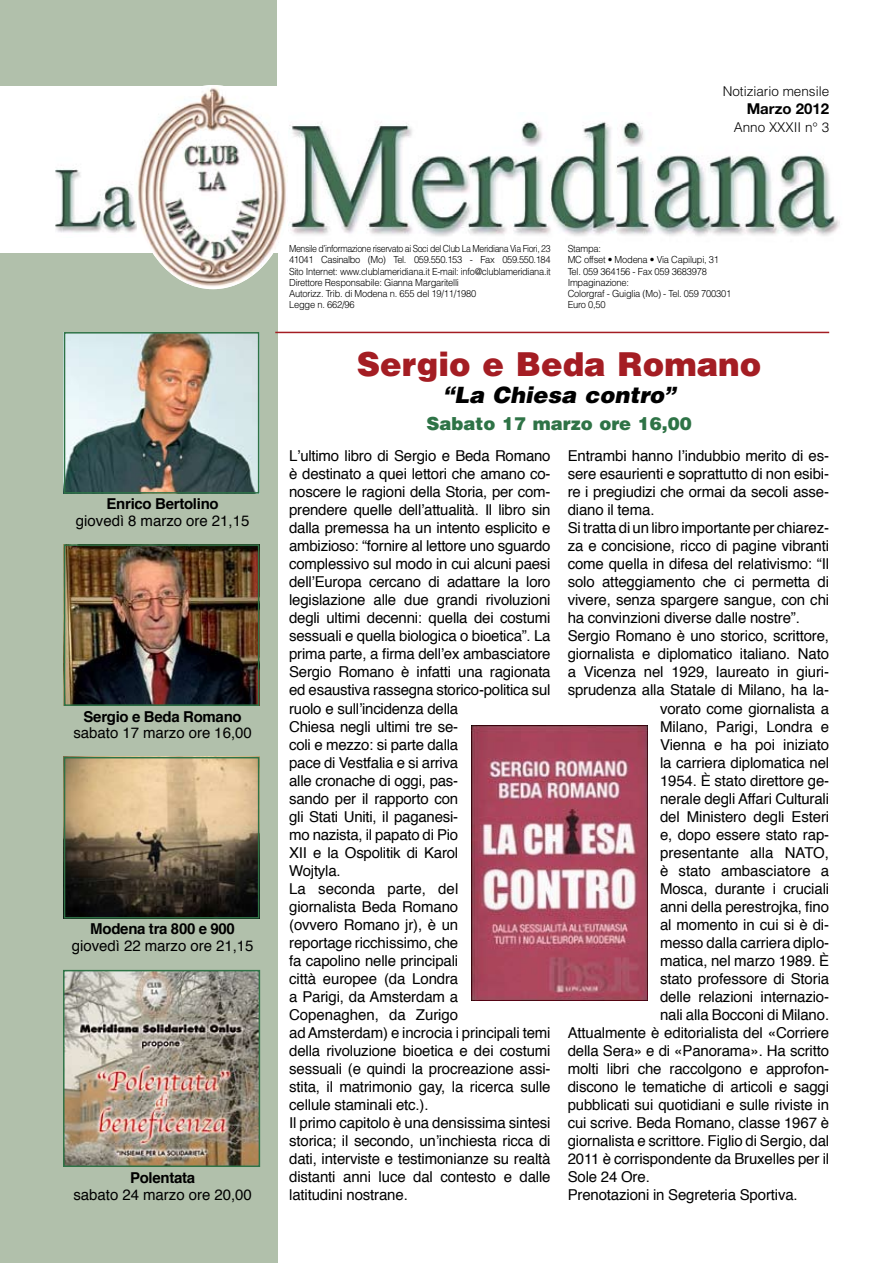
<style>
.page{position:relative;width:893px;height:1263px;background:#fff}
.page>*{position:absolute;margin:0;border:0;box-sizing:border-box;transform-origin:0 0}
.t1{font:900 33px "Helvetica";color:#a41d23}
.t2{font:italic 900 22.5px "Helvetica";color:#000}
.t3{font:900 18px "Helvetica";color:#2e7346}
.t4{font:15px/18px "Helvetica";letter-spacing:-.01em;color:#000}
.t5{font:700 15px "Helvetica";letter-spacing:-.02em;color:#000}
.t6{font:700 15px "Helvetica Neue";color:#000}
.t7{font:300 13.5px "Helvetica";color:#000}
.t8{font:300 9.75px/11.2px "Helvetica";letter-spacing:-.025em;color:#000;scale:.9 1}
.t9{font:300 9.75px/11.2px "Helvetica";letter-spacing:-.025em;color:#000;scale:.96 1}
</style>
<div class="page">
<div style="left:0;top:254px;width:277px;height:1009px;background:#b1c0ab"></div>
<div style="left:0;top:0;width:276px;height:85px;background:#b1c0ab"></div>
<hr style="left:275px;top:332px;width:554px;height:1px;background:#a41d23">
<img style="left:289px;top:122px;width:551px;height:115px">
<img style="left:55px;top:168px;width:79px;height:65px">
<img style="left:134px;top:85px;width:152px;height:204px">
<img style="left:67px;top:760px;width:189px;height:155px">
<div style="left:64px;top:757px;width:195px;height:161px;border:2px solid #2e7346"></div>
<img style="left:471px;top:725px;width:176px;height:276px">
<img style="left:66px;top:973px;width:191px;height:191px">
<div style="left:63px;top:970px;width:197px;height:197px;border:2px solid #2e7346"></div>
<img style="left:67px;top:547px;width:189px;height:156px">
<div style="left:64px;top:544px;width:195px;height:162px;border:2px solid #2e7346"></div>
<img style="left:67px;top:335px;width:189px;height:156px">
<div style="left:64px;top:332px;width:195px;height:162px;border:2px solid #2e7346"></div>
<p class="t7" style="left:723px;top:82px;width:108px">Notiziario mensile</p>
<p class="t6" style="left:747px;top:99px;width:84px">Marzo 2012</p>
<p class="t7" style="left:734px;top:118px;width:97px">Anno XXXII n° 3</p>
<p class="t5" style="left:107px;top:491px;width:114px">Enrico Bertolino</p>
<p class="t4" style="left:76px;top:511px;width:175px">giovedì 8 marzo ore 21,15</p>
<p class="t5" style="left:84px;top:703px;width:160px">Sergio e Beda Romano</p>
<p class="t4" style="left:73px;top:723px;width:180px">sabato 17 marzo ore 16,00</p>
<p class="t5" style="left:90px;top:915px;width:146px">Modena tra 800 e 900</p>
<p class="t4" style="left:72px;top:936px;width:183px">giovedì 22 marzo ore 21,15</p>
<p class="t5" style="left:130px;top:1165px;width:67px">Polentata</p>
<p class="t4" style="left:73px;top:1185px;width:180px">sabato 24 marzo ore 20,00</p>
<p class="t8" style="left:289px;top:243px;width:292px">Mensile d’informazione riservato ai Soci del Club La Meridiana Via Fiori, 23<br>41041 Casinalbo (Mo) Tel. 059.550.153 - Fax 059.550.184<br>Sito Internet: www.clublameridiana.it E-mail: info@clublameridiana.it Direttore Responsabile: Gianna Margaritelli<br>Autorizz. Trib. di Modena n. 655 del 19/11/1980<br>Legge n. 662/96</p>
<p class="t9" style="left:568px;top:243px;width:172px">Stampa:<br>MC offset • Modena • Via Capilupi, 31<br>Tel. 059 364156 - Fax 059 3683978<br>Impaginazione:<br>Colorgraf - Guiglia (Mo) - Tel. 059 700301<br>Euro 0,50</p>
<h1 class="t1" style="left:357px;top:342px;width:406px">Sergio e Beda Romano</h1>
<h2 class="t2" style="left:443px;top:380px;width:234px">“La Chiesa contro”</h2>
<p class="t3" style="left:427px;top:411px;width:267px">Sabato 17 marzo ore 16,00</p>
<p class="t4" style="left:289px;top:447px;width:263px">L’ultimo libro di Sergio e Beda Romano è destinato a quei lettori che amano co&shy;noscere le ragioni della Storia, per com&shy;prendere quelle dell’attualità. Il libro sin dalla premessa ha un intento esplicito e ambizioso: “fornire al lettore uno sguardo complessivo sul modo in cui alcuni paesi dell’Europa cercano di adattare la loro legislazione alle due grandi rivoluzioni degli ultimi decenni: quella dei costumi sessuali e quella biologica o bioetica”. La prima parte, a firma dell’ex ambasciatore Sergio Romano è infatti una ragionata ed esaustiva rassegna storico-politica sul ruolo e sull’incidenza della<br>Chiesa negli ultimi tre se-<br>coli e mezzo: si parte dalla<br>pace di Vestfalia e si arriva<br>alle cronache di oggi, pas-<br>sando per il rapporto con<br>gli Stati Uniti, il paganesi-<br>mo nazista, il papato di Pio<br>XII e la Ospolitik di Karol<br>Wojtyla.<br>La seconda parte, del<br>giornalista Beda Romano<br>(ovvero Romano jr), è un<br>reportage ricchissimo, che<br>fa capolino nelle principali<br>città europee (da Londra<br>a Parigi, da Amsterdam a Copenaghen, da Zurigo<br>ad Amsterdam) e incrocia i principali temi della rivoluzione bioetica e dei costumi sessuali (e quindi la procreazione assi&shy;stita, il matrimonio gay, la ricerca sulle cellule staminali etc.).<br>Il primo capitolo è una densissima sintesi storica; il secondo, un’inchiesta ricca di dati, interviste e testimonianze su realtà distanti anni luce dal contesto e dalle latitudini nostrane.</p>
<p class="t4" style="left:568px;top:447px;width:263px">Entrambi hanno l’indubbio merito di es-</p>
<p class="t4" style="left:568px;top:465px;width:263px">sere esaurienti e soprattutto di non esibi-</p>
<p class="t4" style="left:568px;top:483px;width:263px">re i pregiudizi che ormai da secoli asse-</p>
<p class="t4" style="left:568px;top:501px;width:88px">diano il tema.</p>
<p class="t4" style="left:568px;top:519px;width:263px">Si tratta di un libro importante per chiarez-</p>
<p class="t4" style="left:568px;top:537px;width:263px">za e concisione, ricco di pagine vibranti</p>
<p class="t4" style="left:568px;top:555px;width:263px">come quella in difesa del relativismo: “Il</p>
<p class="t4" style="left:568px;top:573px;width:263px">solo atteggiamento che ci permetta di</p>
<p class="t4" style="left:568px;top:591px;width:263px">vivere, senza spargere sangue, con chi</p>
<p class="t4" style="left:568px;top:609px;width:234px">ha convinzioni diverse dalle nostre”.</p>
<p class="t4" style="left:568px;top:627px;width:263px">Sergio Romano è uno storico, scrittore,</p>
<p class="t4" style="left:568px;top:645px;width:263px">giornalista e diplomatico italiano. Nato</p>
<p class="t4" style="left:568px;top:663px;width:263px">a Vicenza nel 1929, laureato in giuri-</p>
<p class="t4" style="left:568px;top:681px;width:263px">sprudenza alla Statale di Milano, ha la-</p>
<p class="t4" style="left:660px;top:699px;width:171px">vorato come giornalista a</p>
<p class="t4" style="left:660px;top:717px;width:171px">Milano, Parigi, Londra e</p>
<p class="t4" style="left:660px;top:735px;width:171px">Vienna e ha poi iniziato</p>
<p class="t4" style="left:660px;top:753px;width:171px">la carriera diplomatica nel</p>
<p class="t4" style="left:660px;top:771px;width:171px">1954. È stato direttore ge-</p>
<p class="t4" style="left:660px;top:789px;width:171px">nerale degli Affari Culturali</p>
<p class="t4" style="left:660px;top:807px;width:171px">del Ministero degli Esteri</p>
<p class="t4" style="left:660px;top:825px;width:171px">e, dopo essere stato rap-</p>
<p class="t4" style="left:660px;top:843px;width:171px">presentante alla NATO,</p>
<p class="t4" style="left:660px;top:861px;width:171px">è stato ambasciatore a</p>
<p class="t4" style="left:660px;top:879px;width:171px">Mosca, durante i cruciali</p>
<p class="t4" style="left:660px;top:897px;width:171px">anni della perestrojka, fino</p>
<p class="t4" style="left:660px;top:915px;width:171px">al momento in cui si è di-</p>
<p class="t4" style="left:660px;top:933px;width:171px">messo dalla carriera diplo-</p>
<p class="t4" style="left:660px;top:951px;width:169px">matica, nel marzo 1989. è</p>
<p class="t4" style="left:660px;top:969px;width:171px">stato professore di Storia</p>
<p class="t4" style="left:660px;top:987px;width:171px">delle relazioni internazio-</p>
<p class="t4" style="left:660px;top:1005px;width:171px">nali alla Bocconi di Milano.</p>
<p class="t4" style="left:568px;top:1023px;width:263px">Attualmente è editorialista del «Corriere</p>
<p class="t4" style="left:568px;top:1041px;width:263px">della Sera» e di «Panorama». Ha scritto</p>
<p class="t4" style="left:568px;top:1059px;width:263px">molti libri che raccolgono e approfon-</p>
<p class="t4" style="left:568px;top:1077px;width:263px">discono le tematiche di articoli e saggi</p>
<p class="t4" style="left:568px;top:1095px;width:263px">pubblicati sui quotidiani e sulle riviste in</p>
<p class="t4" style="left:568px;top:1113px;width:263px">cui scrive. Beda Romano, classe 1967 è</p>
<p class="t4" style="left:568px;top:1131px;width:263px">giornalista e scrittore. Figlio di Sergio, dal</p>
<p class="t4" style="left:568px;top:1149px;width:263px">2011 è corrispondente da Bruxelles per il</p>
<p class="t4" style="left:568px;top:1167px;width:84px">Sole 24 Ore.</p>
<p class="t4" style="left:568px;top:1185px;width:232px">Prenotazioni in Segreteria Sportiva.</p>
</div>
